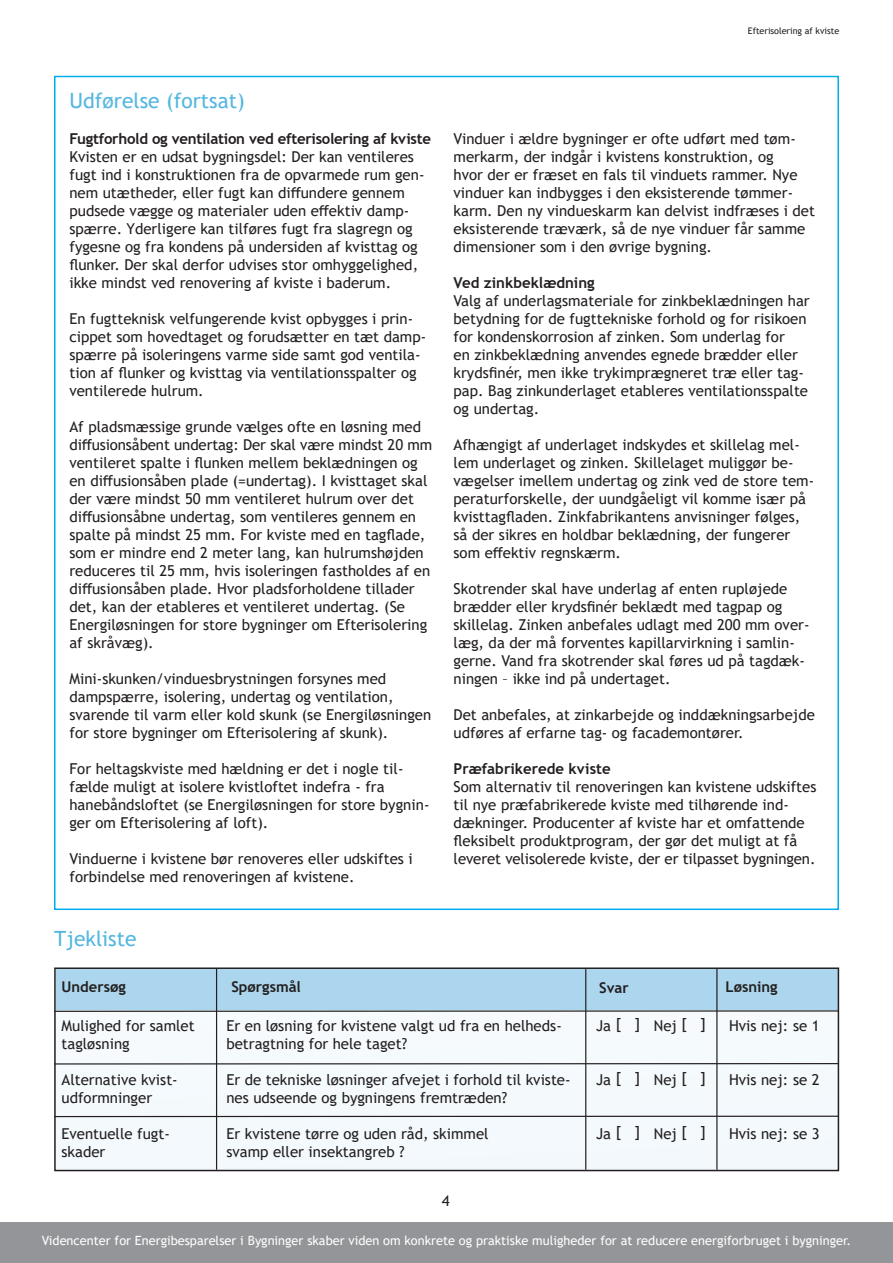
<style>
.page{position:relative;width:893px;height:1263px;background:#fff}
.page>*{position:absolute;margin:0;border:0;box-sizing:border-box;transform-origin:0 0}
.Overskrift{font:21px "Trebuchet MS";color:#54b7df}
.t1{font:15px/18px "Trebuchet MS";color:#231f20}
.t2{font:700 15px "Trebuchet MS";letter-spacing:-.02em;color:#231f20}
.t3{font:700 15px "Trebuchet MS";color:#231f20}
.t4{font:700 14.85px "Trebuchet MS";color:#231f20}
.t5{font:12.75px "Trebuchet MS";color:#fff}
.t6{font:9px "Trebuchet MS";color:#231f20}
</style>
<div class="page">
<div style="left:0;top:1222px;width:893px;height:41px;background:#939598"></div>
<div style="left:56px;top:1012px;width:782px;height:158px;background:#f4f9fc"></div>
<div style="left:56px;top:968px;width:782px;height:42px;background:#abd6ed"></div>
<div style="left:54px;top:967px;width:785px;height:204px;border:2px solid #231f20"></div>
<hr style="left:216px;top:969px;width:1px;height:201px;background:#231f20">
<hr style="left:585px;top:969px;width:1px;height:201px;background:#231f20">
<hr style="left:716px;top:969px;width:1px;height:201px;background:#231f20">
<hr style="left:54px;top:1010px;width:784px;height:2px;background:#231f20">
<hr style="left:54px;top:1063px;width:784px;height:1px;background:#231f20">
<hr style="left:54px;top:1115px;width:784px;height:2px;background:#231f20">
<p class="t6" style="left:748px;top:25px;width:93px">Efterisolering af kviste</p>
<p class="Overskrift" style="left:69px;top:87px;width:177px">Udførelse (fortsat)</p>
<p class="t2" style="left:69px;top:129px;width:363px">Fugtforhold og ventilation ved efterisolering af kviste</p>
<p class="t1" style="left:69px;top:148px;width:357px">Kvisten er en udsat bygningsdel: Der kan ventileres fugt ind i konstruktionen fra de opvarmede rum gen&shy;nem utætheder, eller fugt kan diffundere gennem pudsede vægge og materialer uden effektiv damp&shy;spærre. Yderligere kan tilføres fugt fra slagregn og fygesne og fra kondens på undersiden af kvisttag og flunker. Der skal derfor udvises stor omhyggelighed, ikke mindst ved renovering af kviste i baderum.</p>
<p class="t1" style="left:69px;top:310px;width:358px">En fugtteknisk velfungerende kvist opbygges i prin&shy;cippet som hovedtaget og forudsætter en tæt damp&shy;spærre på isoleringens varme side samt god ventila&shy;tion af flunker og kvisttag via ventilationsspalter og ventilerede hulrum.</p>
<p class="t1" style="left:69px;top:418px;width:364px">Af pladsmæssige grunde vælges ofte en løsning med diffusionsåbent undertag: Der skal være mindst 20 mm ventileret spalte i flunken mellem beklædningen og en diffusionsåben plade (=undertag). I kvisttaget skal der være mindst 50 mm ventileret hulrum over det diffusionsåbne undertag, som ventileres gennem en spalte på mindst 25 mm. For kviste med en tagflade, som er mindre end 2 meter lang, kan hulrumshøjden reduceres til 25 mm, hvis isoleringen fastholdes af en diffusionsåben plade. Hvor pladsforholdene tillader det, kan der etableres et ventileret undertag. (Se Energiløsningen for store bygninger om Efterisolering af skråvæg).</p>
<p class="t1" style="left:69px;top:670px;width:363px">Mini-skunken/vinduesbrystningen forsynes med dampspærre, isolering, undertag og ventilation, svarende til varm eller kold skunk (se Energiløsningen for store bygninger om Efterisolering af skunk).</p>
<p class="t1" style="left:69px;top:760px;width:362px">For heltagskviste med hældning er det i nogle til&shy;fælde muligt at isolere kvistloftet indefra - fra hanebåndsloftet (se Energiløsningen for store bygnin&shy;ger om Efterisolering af loft).</p>
<p class="t1" style="left:69px;top:850px;width:345px">Vinduerne i kvistene bør renoveres eller udskiftes i forbindelse med renoveringen af kvistene.</p>
<p class="Overskrift" style="left:54px;top:926px;width:84px">Tjekliste</p>
<p class="t1" style="left:454px;top:130px;width:363px">Vinduer i ældre bygninger er ofte udført med tøm&shy;merkarm, der indgår i kvistens konstruktion, og<br>hvor der er fræset en fals til vinduets rammer. Nye vinduer kan indbygges i den eksisterende tømmer&shy;karm. Den ny vindueskarm kan delvist indfræses i det eksisterende træværk, så de nye vinduer får samme dimensioner som i den øvrige bygning.</p>
<p class="t3" style="left:454px;top:273px;width:143px">Ved zinkbeklædning</p>
<p class="t1" style="left:454px;top:292px;width:358px">Valg af underlagsmateriale for zinkbeklædningen har betydning for de fugttekniske forhold og for risikoen for kondenskorrosion af zinken. Som underlag for<br>en zinkbeklædning anvendes egnede brædder eller krydsfinér, men ikke trykimprægneret træ eller tag&shy;pap. Bag zinkunderlaget etableres ventilationsspalte og undertag.</p>
<p class="t1" style="left:454px;top:436px;width:362px">Afhængigt af underlaget indskydes et skillelag mel&shy;lem underlaget og zinken. Skillelaget muliggør be&shy;vægelser imellem undertag og zink ved de store tem&shy;peraturforskelle, der uundgåeligt vil komme især på kvisttagfladen. Zinkfabrikantens anvisninger følges, så der sikres en holdbar beklædning, der fungerer som effektiv regnskærm.</p>
<p class="t1" style="left:454px;top:580px;width:358px">Skotrender skal have underlag af enten rupløjede brædder eller krydsfinér beklædt med tagpap og skillelag. Zinken anbefales udlagt med 200 mm over&shy;læg, da der må forventes kapillarvirkning i samlin&shy;gerne. Vand fra skotrender skal føres ud på tagdæk&shy;ningen – ikke ind på undertaget.</p>
<p class="t1" style="left:454px;top:706px;width:363px">Det anbefales, at zinkarbejde og inddækningsarbejde udføres af erfarne tag- og facademontører.</p>
<p class="t3" style="left:454px;top:759px;width:159px">Præfabrikerede kviste</p>
<p class="t1" style="left:454px;top:778px;width:364px">Som alternativ til renoveringen kan kvistene udskiftes til nye præfabrikerede kviste med tilhørende ind&shy;dækninger. Producenter af kviste har et omfattende fleksibelt produktprogram, der gør det muligt at få leveret velisolerede kviste, der er tilpasset bygningen.</p>
<p class="t4" style="left:62px;top:978px;width:66px">Undersøg</p>
<p class="t4" style="left:231px;top:978px;width:71px">Spørgsmål</p>
<p class="t4" style="left:599px;top:978px;width:31px">Svar</p>
<p class="t4" style="left:726px;top:978px;width:54px">Løsning</p>
<p class="t1" style="left:226px;top:1016px;width:337px">Er en løsning for kvistene valgt ud fra en helheds&shy;betragtning for hele taget?</p>
<p class="t1" style="left:226px;top:1070px;width:346px">Er de tekniske løsninger afvejet i forhold til kviste&shy;nes udseende og bygningens fremtræden?</p>
<p class="t1" style="left:226px;top:1124px;width:264px">Er kvistene tørre og uden råd, skimmel</p>
<p class="t1" style="left:226px;top:1142px;width:180px">svamp eller insektangreb ?</p>
<p class="t1" style="left:596px;top:1016px;width:112px">Ja [ ] Nej [ ]</p>
<p class="t1" style="left:596px;top:1070px;width:112px">Ja [ ] Nej [ ]</p>
<p class="t1" style="left:596px;top:1124px;width:112px">Ja [ ] Nej [ ]</p>
<p class="t1" style="left:62px;top:1016px;width:135px">Mulighed for samlet tagløsning</p>
<p class="t1" style="left:62px;top:1070px;width:118px">Alternative kvist&shy;udformninger</p>
<p class="t1" style="left:62px;top:1124px;width:110px">Eventuelle fugt&shy;skader</p>
<p class="t1" style="left:729px;top:1016px;width:92px">Hvis nej: se 1</p>
<p class="t1" style="left:729px;top:1070px;width:92px">Hvis nej: se 2</p>
<p class="t1" style="left:729px;top:1124px;width:92px">Hvis nej: se 3</p>
<p class="t1" style="left:442px;top:1192px;width:9px">4</p>
<p class="t5" style="left:35px;top:1232px;width:811px">Videncenter for energibesparelser i bygninger skaber viden om konkrete og praktiske muligheder for at reducere energiforbruget i bygninger.</p>
<p class="t5" style="left:42px;top:1232px;width:811px">Videncenter for Energibesparelser i Bygninger skaber viden om konkrete og praktiske muligheder for at reducere energiforbruget i bygninger.</p>
</div>
